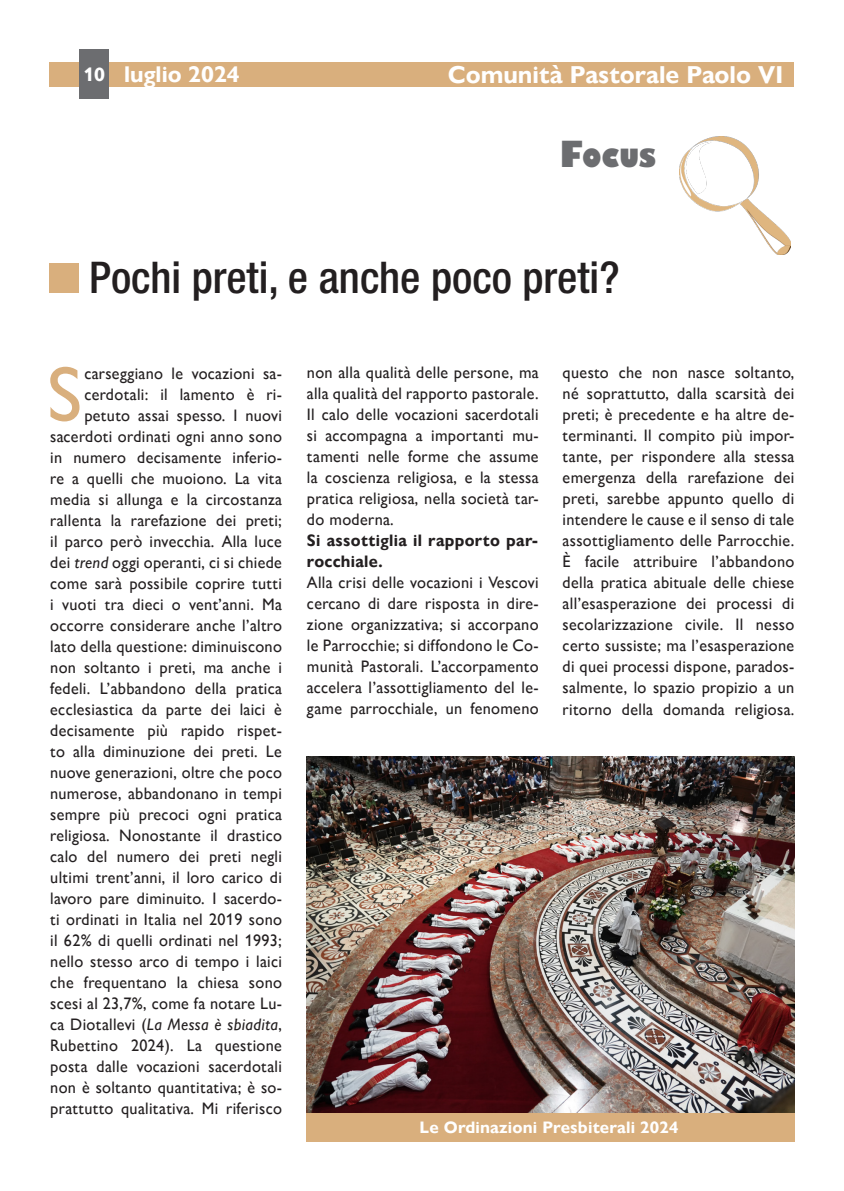
<style>
.page{position:relative;width:844px;height:1191px;background:#fff}
.page>*{position:absolute;margin:0;border:0;box-sizing:border-box;transform-origin:0 0}
._0_Occhiello{font:78.23px "Gill Sans Nova";color:#d9af7d}
._000_titolo_2_righe_cp24{font:500 condensed 43.75px "Helvetica Neue LT Std";color:#231f20}
.t1{font:700 24.5px "Gill Sans Nova";color:#fff}
.t2{font:800 24.5px "Gill Sans Nova";color:#6c6d70;scale:.93 1}
.t3{font:700 22.75px "Gill Sans Nova";color:#fff}
._0_Occhiello-2{font:16.62px/21px "Gill Sans Nova";letter-spacing:.02em;color:#231f20;text-align:justify}
._0_Occhiello-3{font:700 16.62px/21px "Gill Sans Nova";letter-spacing:.02em;color:#231f20}
.t4{font:700 16.62px "Gill Sans Nova";letter-spacing:.01em;color:#fff}
.s1{font-size:19.25px}
.s2{font-size:35px}
.s3{font-style:italic}
</style>
<div class="page">
<div style="left:50px;top:62px;width:744px;height:25px;background:#d9af7d"></div>
<div style="left:79px;top:50px;width:30px;height:49px;background:#6c6d70"></div>
<img style="left:679px;top:136px;width:111px;height:119px">
<div style="left:49px;top:263px;width:30px;height:30px;background:#d9af7d"></div>
<img style="left:306px;top:756px;width:488px;height:357px">
<div style="left:306px;top:1113px;width:488px;height:28px;background:#d9af7d"></div>
<h3 class="t3" style="left:83px;top:61px;width:158px"><span class="s1">10</span> luglio 2024</h3>
<h3 class="t1" style="left:448px;top:60px;width:337px">Comunità Pastorale Paolo VI</h3>
<p class="t2" style="left:559px;top:142px;width:105px"><span class="s2">F</span>OCUS</p>
<p class="_000_titolo_2_righe_cp24" style="left:89px;top:252px;width:532px">Pochi preti, e anche poco preti?</p>
<p class="_0_Occhiello-2" style="left:50px;top:363px;width:233px;text-align:right">carseggiano le vocazioni sa&shy;cerdotali: il lamento è ri&shy;petuto assai spesso. I nuovi sacerdoti ordinati ogni anno sono in numero decisamente inferio&shy;re a quelli che muoiono. La vita media si allunga e la circostanza rallenta la rarefazione dei preti; il parco però invecchia. Alla luce dei <span class="s3">trend</span> oggi operanti, ci si chiede come sarà possibile coprire tutti i vuoti tra dieci o vent’anni. Ma occorre considerare anche l’altro lato della questione: diminuiscono non soltanto i preti, ma anche i fedeli. L’abbandono della pratica ecclesiastica da parte dei laici è decisamente più rapido rispet&shy;to alla diminuzione dei preti. Le nuove generazioni, oltre che poco numerose, abbandonano in tempi sempre più precoci ogni pratica religiosa. Nonostante il drastico calo del numero dei preti negli ultimi trent’anni, il loro carico di lavoro pare diminuito. I sacerdo&shy;ti ordinati in Italia nel 2019 sono il 62% di quelli ordinati nel 1993; nello stesso arco di tempo i laici che frequentano la chiesa sono scesi al 23,7%, come fa notare Lu&shy;ca Diotallevi (<span class="s3">La Messa è sbiadita</span>, Rubettino 2024). La questione posta dalle vocazioni sacerdotali non è soltanto quantitativa; è so&shy;prattutto qualitativa. Mi riferisco</p>
<p class="_0_Occhiello-2" style="left:307px;top:361px;width:233px">non alla qualità delle persone, ma alla qualità del rapporto pastorale.<br>Il calo delle vocazioni sacerdotali si accompagna a importanti mu&shy;tamenti nelle forme che assume la coscienza religiosa, e la stessa pratica religiosa, nella società tar&shy;do moderna.</p>
<p class="_0_Occhiello" style="left:47px;top:349px;width:38px">S</p>
<p class="_0_Occhiello-3" style="left:307px;top:530px;width:233px">Si assottiglia il rapporto par&shy;rocchiale.</p>
<p class="_0_Occhiello-2" style="left:307px;top:571px;width:233px">Alla crisi delle vocazioni i Vescovi cercano di dare risposta in dire&shy;zione organizzativa; si accorpano le Parrocchie; si diffondono le Co&shy;munità Pastorali. L’accorpamento accelera l’assottigliamento del le&shy;game parrocchiale, un fenomeno</p>
<p class="_0_Occhiello-2" style="left:562px;top:362px;width:233px">questo che non nasce soltanto, né soprattutto, dalla scarsità dei preti; è precedente e ha altre de&shy;terminanti. Il compito più impor&shy;tante, per rispondere alla stessa emergenza della rarefazione dei preti, sarebbe appunto quello di intendere le cause e il senso di tale assottigliamento delle Parrocchie.<br>È facile attribuire l’abbandono della pratica abituale delle chiese all’esasperazione dei processi di secolarizzazione civile. Il nesso certo sussiste; ma l’esasperazione di quei processi dispone, parados&shy;salmente, lo spazio propizio a un ritorno della domanda religiosa.</p>
<p class="t4" style="left:419px;top:1117px;width:260px">Le Ordinazioni Presbiterali 2024</p>
</div>
